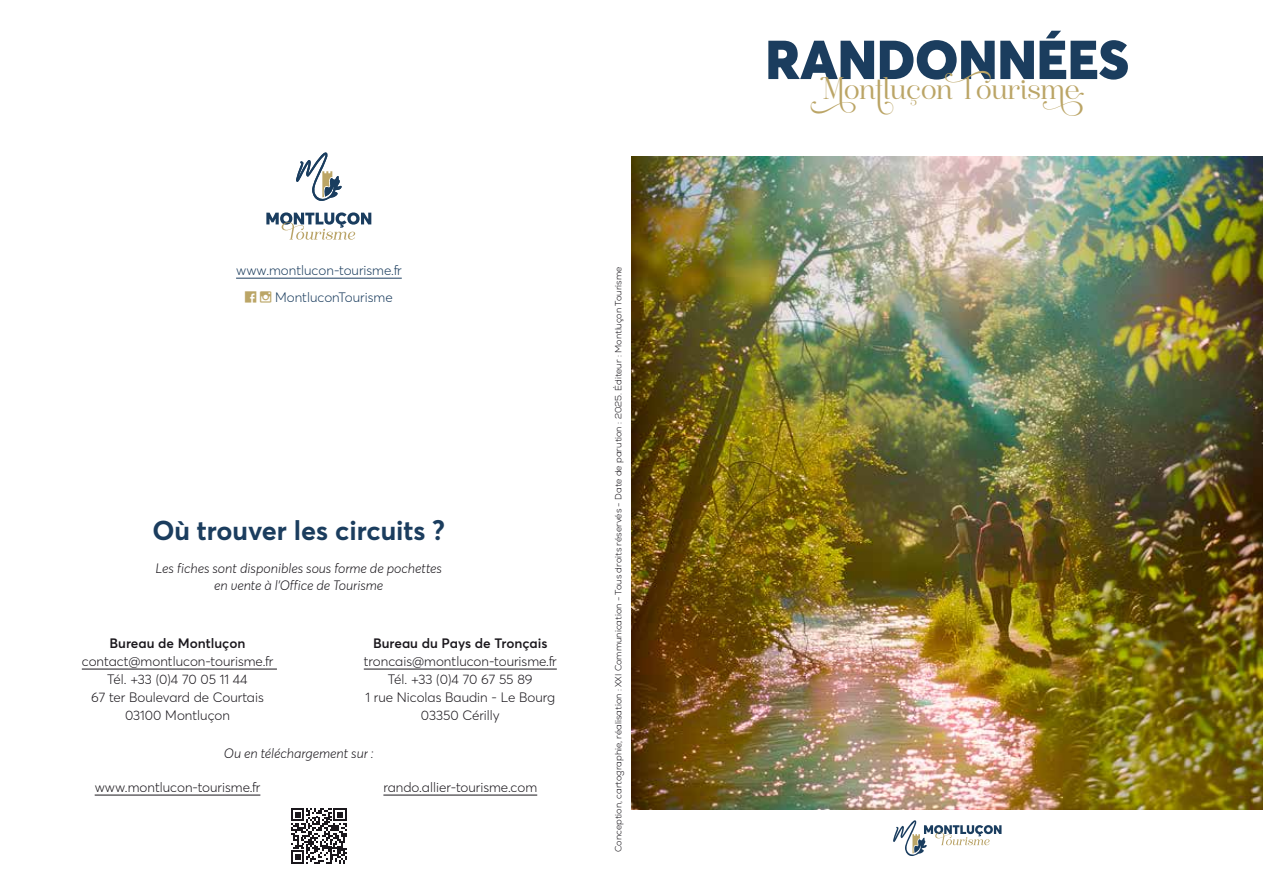
<style>
.page{position:relative;width:1263px;height:893px;background:#fff}
.page>*{position:absolute;margin:0;border:0;box-sizing:border-box;transform-origin:0 0}
.t1{font:900 54px "Averta";color:#1b3d5e}
.t2{font:30px "Sarlotte";color:#bba566}
.t3{font:700 27px "Averta";color:#1b3d5e}
.t4{font:300 13.5px/18px "Averta";color:#1a171c;text-align:center}
.t5{font:italic 300 13.5px/16.5px "Averta";color:#1a171c;text-align:center}
.t6{font:300 13.5px/26.7px "Averta";color:#1b3d5e}
.t7{font:600 13.5px "Averta";color:#1a171c}
.t8{font:300 9px "Nexa";color:#1a171c}
</style>
<div class="page">
<img style="left:631px;top:157px;width:632px;height:652px">
<svg style="left:893px;top:820px;width:108px;height:36px"></svg>
<hr style="left:236px;top:278px;width:166px;height:1px;background:#1b3d5e">
<svg style="left:266px;top:212px;width:105px;height:28px"></svg>
<svg style="left:296px;top:152px;width:46px;height:49px"></svg>
<hr style="left:82px;top:669px;width:195px;height:1px;background:#1a171c">
<hr style="left:364px;top:669px;width:193px;height:1px;background:#1a171c">
<hr style="left:95px;top:795px;width:165px;height:1px;background:#1a171c">
<hr style="left:383px;top:795px;width:154px;height:1px;background:#1a171c">
<svg style="left:291px;top:808px;width:56px;height:56px"></svg>
<p class="t6" style="left:275px;top:257px;width:128px;text-indent:-39px">www.montlucon-tourisme.fr<br>MontluconTourisme</p>
<p class="t8" style="left:613px;top:852px;width:587px;rotate:-90deg">Conception, cartographie, réalisation : XXI Communication - Tous droits réservés - Date de parution : 2025. Éditeur : Montluçon Tourisme</p>
<h3 class="t3" style="left:152px;top:511px;width:294px">Où trouver les circuits ?</h3>
<p class="t5" style="left:155px;top:560px;width:288px">Les fiches sont disponibles sous forme de pochettes en vente à l’Office de Tourisme</p>
<p class="t7" style="left:110px;top:634px;width:137px">Bureau de Montluçon</p>
<p class="t4" style="left:82px;top:652px;width:193px">contact@montlucon-tourisme.fr<br>Tél. +33 (0)4 70 05 11 44<br>67 ter Boulevard de Courtais<br>03100 Montluçon</p>
<p class="t7" style="left:373px;top:634px;width:176px">Bureau du Pays de Tronçais</p>
<p class="t4" style="left:364px;top:652px;width:195px">troncais@montlucon-tourisme.fr<br>Tél. +33 (0)4 70 67 55 89<br>1 rue Nicolas Baudin - Le Bourg<br>03350 Cérilly</p>
<p class="t5" style="left:224px;top:745px;width:151px">Ou en téléchargement sur :</p>
<p class="t4" style="left:95px;top:778px;width:167px">www.montlucon-tourisme.fr</p>
<p class="t4" style="left:383px;top:778px;width:155px">rando.allier-tourisme.com</p>
<h1 class="t1" style="left:765px;top:21px;width:365px">RANDONNÉES</h1>
<h2 class="t2" style="left:811px;top:71px;width:275px">Montluçon Tourisme</h2>
</div>
